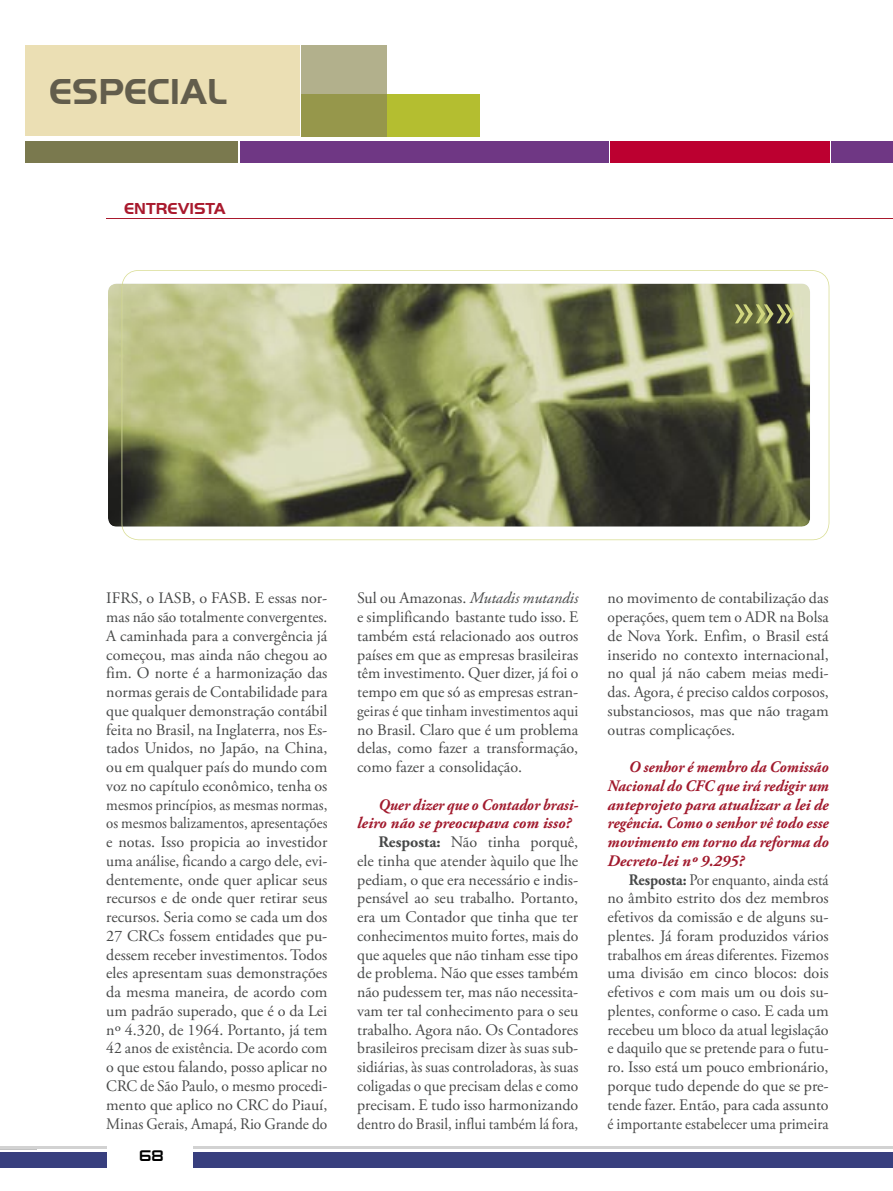
<style>
.page{position:relative;width:893px;height:1191px;background:#fff}
.page>*{position:absolute;margin:0;border:0;box-sizing:border-box;transform-origin:0 0}
.t1{font:700 37.5px "Handel Got D";color:#625d4c}
.t2{font:18px "Zeroes";color:#000}
.t3{font:700 16.5px "Handel Got D";color:#a9192d}
.t4{font:16.05px/18.8px "Adobe Garamond Pro";color:#474848;text-align:justify}
.t5{font:16.05px/18.8px "Adobe Garamond Pro";color:#474848;text-align:justify;scale:.93 1}
.t6{font:italic 700 16.05px/18.8px "Adobe Garamond Pro";color:#a11a2d;text-align:justify;scale:.96 1}
.t7{font:16.05px "Adobe Garamond Pro";color:#474848;scale:.96 1}
.t8{font:italic 700 16.05px "Adobe Garamond Pro";color:#a11a2d}
.t9{font:italic 700 16.05px "Adobe Garamond Pro";color:#a11a2d;scale:.94 1}
.s1{font-style:italic}
.s2{font-weight:700}
</style>
<div class="page">
<div style="left:193px;top:1152px;width:700px;height:16px;background:#383f7e"></div>
<hr style="left:193px;top:1146px;width:700px;height:3px;background:#d2d2d2">
<hr style="left:0;top:1146px;width:107px;height:3px;background:#d2d2d2">
<div style="left:0;top:1152px;width:107px;height:16px;background:#383f7e"></div>
<div style="left:241px;top:141px;width:368px;height:21px;background:#6f3784"></div>
<div style="left:610px;top:141px;width:219px;height:21px;background:#bc0030"></div>
<hr style="left:106px;top:218px;width:787px;height:1px;background:#a9192d">
<svg style="left:122px;top:270px;width:707px;height:270px;background:#969975"></svg>
<img style="left:121px;top:283px;width:2px;height:243px">
<svg style="left:735px;top:304px;width:59px;height:19px"></svg>
<div style="left:831px;top:141px;width:62px;height:21px;background:#6f3784"></div>
<div style="left:302px;top:94px;width:178px;height:42px;background:#b4be30"></div>
<div style="left:302px;top:46px;width:85px;height:48px;background:#b2b08c"></div>
<div style="left:302px;top:94px;width:85px;height:42px;background:#96974b"></div>
<div style="left:26px;top:46px;width:274px;height:90px;background:#ebdfb4"></div>
<div style="left:26px;top:141px;width:212px;height:21px;background:#7a794e"></div>
<h1 class="t1" style="left:49px;top:70px;width:179px">ESPECIAL</h1>
<p class="t3" style="left:124px;top:199px;width:103px">ENTREVISTA</p>
<p class="t4" style="left:106px;top:589px;width:223px">IFRS, o IASB, o FASB. E essas nor&shy;mas não são totalmente convergentes.<br>A caminhada para a convergência já começou, mas ainda não chegou ao fim. O norte é a harmonização das normas gerais de Contabilidade para que qualquer demonstração contábil feita no Brasil, na Inglaterra, nos Es&shy;tados Unidos, no Japão, na China, ou em qualquer país do mundo com voz no capítulo econômico, tenha os mesmos princípios, as mesmas normas, os mesmos balizamentos, apresentações e notas. Isso propicia ao investidor uma análise, ficando a cargo dele, evi&shy;dentemente, onde quer aplicar seus recursos e de onde quer retirar seus recursos. Seria como se cada um dos 27 CRCs fossem entidades que pu&shy;dessem receber investimentos. Todos eles apresentam suas demonstrações da mesma maneira, de acordo com um padrão superado, que é o da Lei nº 4.320, de 1964. Portanto, já tem 42 anos de existência. De acordo com o que estou falando, posso aplicar no CRC de São Paulo, o mesmo procedi&shy;mento que aplico no CRC do Piauí, Minas Gerais, Amapá, Rio Grande do</p>
<p class="t4" style="left:357px;top:589px;width:223px">Sul ou Amazonas. <span class="s1">Mutadis mutandis </span>e simplificando bastante tudo isso. E também está relacionado aos outros países em que as empresas brasileiras têm investimento. Quer dizer, já foi o tempo em que só as empresas estran&shy;geiras é que tinham investimentos aqui no Brasil. Claro que é um problema delas, como fazer a transformação, como fazer a consolidação.</p>
<p class="t9" style="left:378px;top:795px;width:214px">Quer dizer que o Contador brasi-</p>
<p class="t8" style="left:357px;top:814px;width:215px">leiro não se preocupava com isso?</p>
<p class="t4" style="left:378px;top:833px;width:201px"><span class="s2">Resposta:</span> Não tinha porquê,</p>
<p class="t4" style="left:357px;top:852px;width:223px">ele tinha que atender àquilo que lhe</p>
<p class="t4" style="left:357px;top:870px;width:223px">pediam, o que era necessário e indis-</p>
<p class="t4" style="left:357px;top:889px;width:223px">pensável ao seu trabalho. Portanto,</p>
<p class="t4" style="left:357px;top:908px;width:223px">era um Contador que tinha que ter</p>
<p class="t4" style="left:357px;top:927px;width:223px">conhecimentos muito fortes, mais do</p>
<p class="t4" style="left:357px;top:945px;width:223px">que aqueles que não tinham esse tipo</p>
<p class="t4" style="left:357px;top:964px;width:223px">de problema. Não que esses também</p>
<p class="t4" style="left:357px;top:983px;width:223px">não pudessem ter, mas não necessita-</p>
<p class="t4" style="left:357px;top:1002px;width:223px">vam ter tal conhecimento para o seu</p>
<p class="t4" style="left:357px;top:1020px;width:223px">trabalho. Agora não. Os Contadores</p>
<p class="t4" style="left:357px;top:1039px;width:223px">brasileiros precisam dizer às suas sub-</p>
<p class="t7" style="left:357px;top:1057px;width:232px">sidiárias, às suas controladoras, às suas</p>
<p class="t7" style="left:357px;top:1076px;width:232px">coligadas o que precisam delas e como</p>
<p class="t4" style="left:357px;top:1095px;width:223px">precisam. E tudo isso harmonizando</p>
<p class="t5" style="left:357px;top:1114px;width:239px">dentro do Brasil, influi também lá fora,</p>
<p class="t2" style="left:139px;top:1146px;width:26px">68</p>
<p class="t4" style="left:608px;top:589px;width:223px">no movimento de contabilização das operações, quem tem o ADR na Bolsa de Nova York. Enfim, o Brasil está inserido no contexto internacional, no qual já não cabem meias medi&shy;das. Agora, é preciso caldos corposos, substanciosos, mas que não tragam outras complicações.</p>
<p class="t6" style="left:608px;top:758px;width:232px;text-indent:21px">O senhor é membro da Comissão Nacional do CFC que irá redigir um anteprojeto para atualizar a lei de regência. Como o senhor vê todo esse movimento em torno da reforma do Decreto-lei nº 9.295?</p>
<p class="t5" style="left:608px;top:870px;width:239px;text-indent:21px"><span class="s2">Resposta:</span> Por enquanto, ainda está no âmbito estrito dos dez membros efetivos da comissão e de alguns su&shy;plentes. Já foram produzidos vários trabalhos em áreas diferentes. Fizemos uma divisão em cinco blocos: dois efetivos e com mais um ou dois su&shy;plentes, conforme o caso. E cada um recebeu um bloco da atual legislação e daquilo que se pretende para o futu&shy;ro. Isso está um pouco embrionário, porque tudo depende do que se pre&shy;tende fazer. Então, para cada assunto é importante estabelecer uma primeira</p>
</div>
